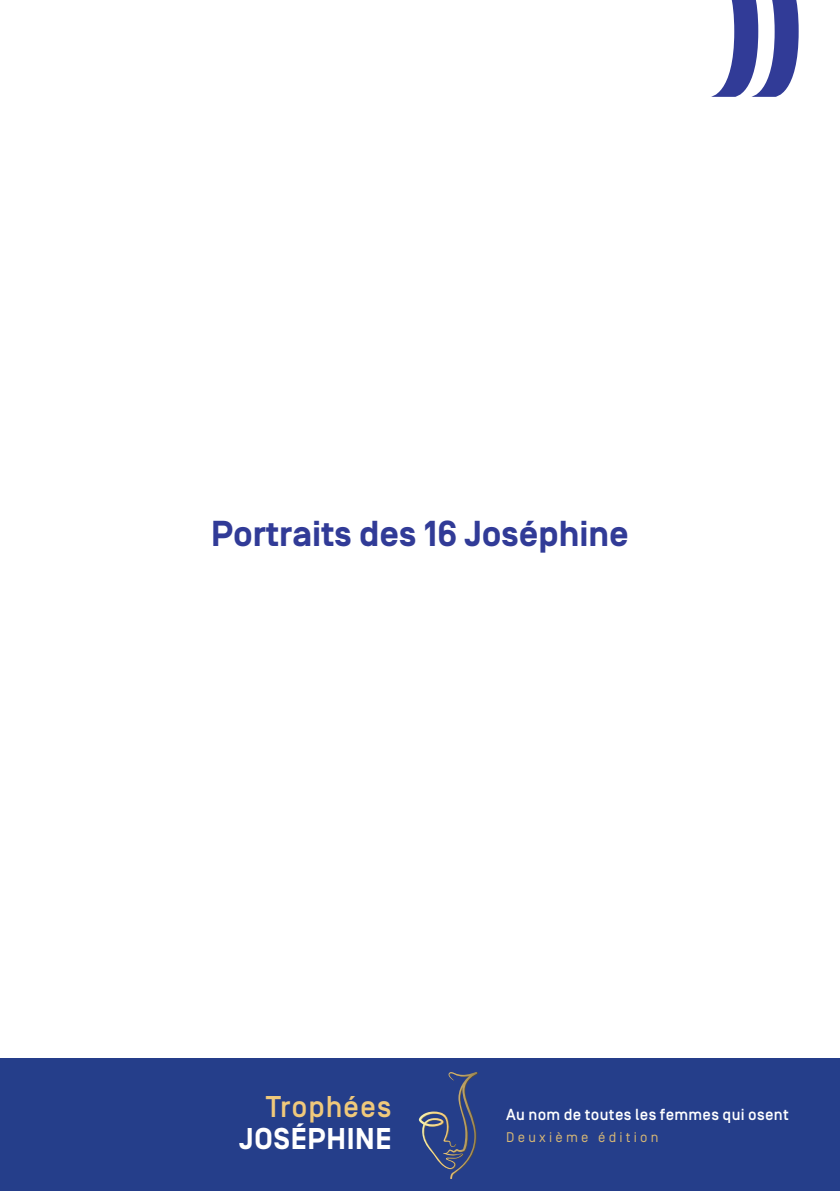
<style>
.page{position:relative;width:840px;height:1191px;background:#fff}
.page>*{position:absolute;margin:0;border:0;box-sizing:border-box;transform-origin:0 0}
.t1{font:700 36px "Simplon Norm";color:#313b97}
.t2{font:700 30px "Simplon Norm";letter-spacing:.025em;color:#fff}
.t3{font:500 30px "Simplon Norm";letter-spacing:.03em;color:#f0c97b}
.t4{font:500 16px "Simplon Norm";letter-spacing:.02em;color:#fff}
.t5{font:14px "Simplon Norm";letter-spacing:.23em;color:#d8b875}
</style>
<div class="page">
<div style="left:0;top:1058px;width:839px;height:133px;background:#253e8a"></div>
<svg style="left:418px;top:1072px;width:60px;height:106px"></svg>
<svg style="left:711px;top:0;width:87px;height:97px"></svg>
<h1 class="t1" style="left:211px;top:514px;width:419px">Portraits des 16 Joséphine</h1>
<h2 class="t3" style="left:266px;top:1090px;width:127px">Trophées</h2>
<h2 class="t2" style="left:239px;top:1122px;width:153px">JOSÉPHINE</h2>
<p class="t4" style="left:506px;top:1106px;width:284px">Au nom de toutes les femmes qui osent</p>
<p class="t5" style="left:506px;top:1129px;width:154px">Deuxième édition</p>
</div>
